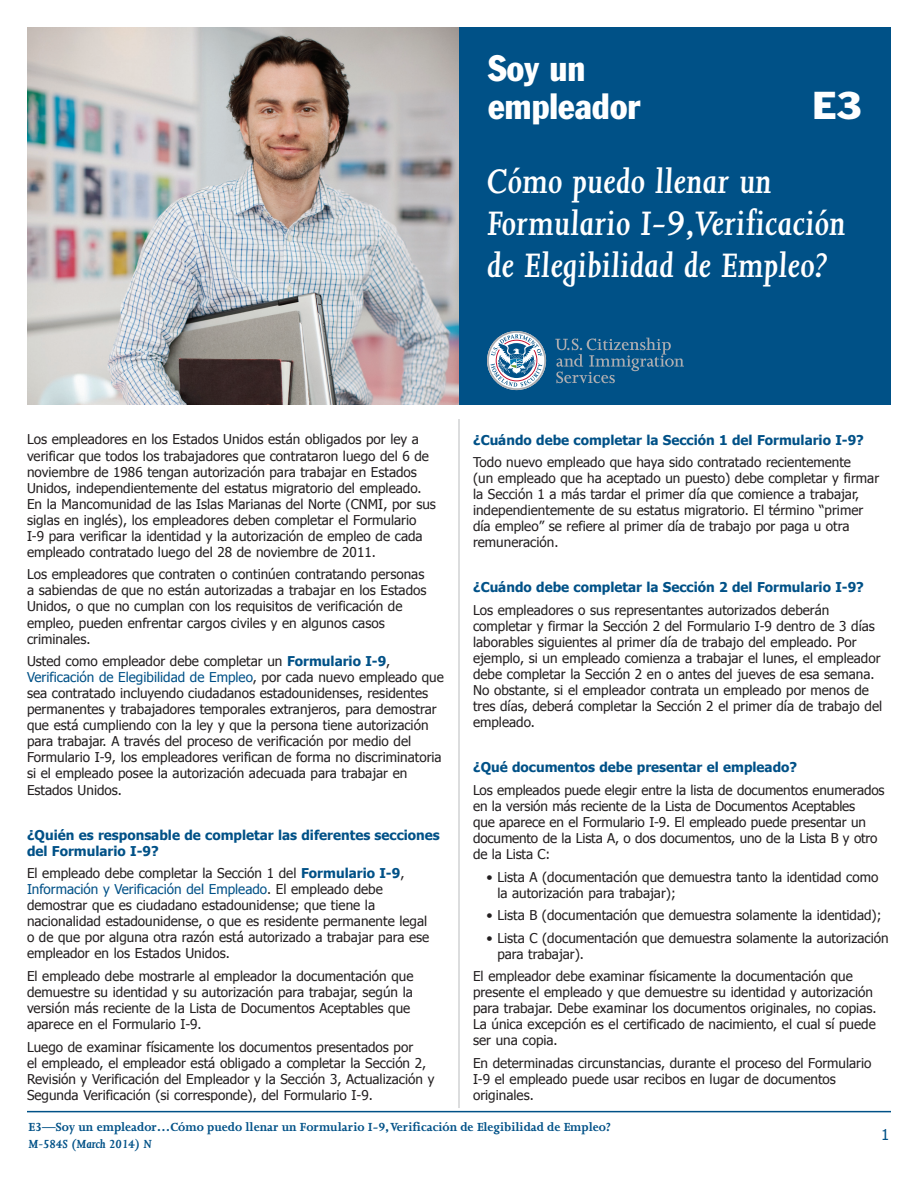
<style>
.page{position:relative;width:918px;height:1188px;background:#fff}
.page>*{position:absolute;margin:0;border:0;box-sizing:border-box;transform-origin:0 0}
.secondary_message__t{font:italic 600 39px/42px "Joanna MT Std";color:#fff}
.Primary__title{font:condensed 36px "Franklin Gothic";color:#fff}
.t1{font:36px "Franklin Gothic";color:#fff}
.t2{font:15px "Tahoma";color:#005187}
.Copy{font:13.5px/16px "Tahoma";color:#231f20}
.copy_with_bullets{font:13.5px/16px "Tahoma";color:#231f20}
.copy_subhead{font:700 13.5px/16px "Tahoma";color:#005187}
.t3{font:700 13.5px "Joanna";color:#005187}
.t4{font:italic 700 13.5px "Joanna";color:#005187}
.s1{font-weight:700;color:#005187}
.s2{color:#005187}
</style>
<div class="page">
<hr style="left:27px;top:1111px;width:864px;height:1px;background:#005187">
<hr style="left:458px;top:419px;width:2px;height:689px;background:#d1d2d4">
<div style="left:452px;top:27px;width:439px;height:378px;background:#005187"></div>
<img style="left:27px;top:27px;width:432px;height:378px">
<svg style="left:555px;top:338px;width:129px;height:45px"></svg>
<svg style="left:487px;top:331px;width:59px;height:59px"></svg>
<p class="Primary__title" style="left:488px;top:46px;width:99px">Soy un</p>
<p class="Primary__title" style="left:488px;top:84px;width:153px">empleador</p>
<p class="t1" style="left:812px;top:82px;width:52px">E3</p>
<p class="secondary_message__t" style="left:487px;top:161px;width:360px">Cómo puedo llenar un<br>Formulario I-9,Verificación de Elegibilidad de Empleo?</p>
<p class="Copy" style="left:27px;top:431px;width:410px">Los empleadores en los Estados Unidos están obligados por ley a verificar que todos los trabajadores que contrataron luego del 6 de noviembre de 1986 tengan autorización para trabajar en Estados Unidos, independientemente del estatus migratorio del empleado.<br>En la Mancomunidad de las Islas Marianas del Norte (CNMI, por sus siglas en inglés), los empleadores deben completar el Formulario I-9 para verificar la identidad y la autorización de empleo de cada empleado contratado luego del 28 de noviembre de 2011.</p>
<p class="Copy" style="left:27px;top:566px;width:401px">Los empleadores que contraten o continúen contratando personas a sabiendas de que no están autorizadas a trabajar en los Estados Unidos, o que no cumplan con los requisitos de verificación de empleo, pueden enfrentar cargos civiles y en algunos casos criminales.</p>
<p class="Copy" style="left:27px;top:653px;width:418px">Usted como empleador debe completar un <span class="s1">Formulario I-9</span>, <span class="s2">Verificación de Elegibilidad de Empleo</span>, por cada nuevo empleado que sea contratado incluyendo ciudadanos estadounidenses, residentes permanentes y trabajadores temporales extranjeros, para demostrar que está cumpliendo con la ley y que la persona tiene autorización para trabajar. A través del proceso de verificación por medio del Formulario I-9, los empleadores verifican de forma no discriminatoria si el empleado posee la autorización adecuada para trabajar en Estados Unidos.</p>
<p class="copy_subhead" style="left:27px;top:826px;width:414px">¿Quién es responsable de completar las diferentes secciones del Formulario I-9?</p>
<p class="Copy" style="left:27px;top:865px;width:404px">El empleado debe completar la Sección 1 del <span class="s1">Formulario I-9</span>, <span class="s2">Información y Verificación del Empleado</span>. El empleado debe demostrar que es ciudadano estadounidense; que tiene la nacionalidad estadounidense, o que es residente permanente legal o de que por alguna otra razón está autorizado a trabajar para ese empleador en los Estados Unidos.</p>
<p class="Copy" style="left:27px;top:967px;width:388px">El empleado debe mostrarle al empleador la documentación que demuestre su identidad y su autorización para trabajar, según la versión más reciente de la Lista de Documentos Aceptables que aparece en el Formulario I-9.</p>
<p class="Copy" style="left:27px;top:1038px;width:409px">Luego de examinar físicamente los documentos presentados por<br>el empleado, el empleador está obligado a completar la Sección 2, Revisión y Verificación del Empleador y la Sección 3, Actualización y Segunda Verificación (si corresponde), del Formulario I-9.</p>
<p class="copy_subhead" style="left:473px;top:431px;width:392px">¿Cuándo debe completar la Sección 1 del Formulario I-9?</p>
<p class="Copy" style="left:473px;top:453px;width:408px">Todo nuevo empleado que haya sido contratado recientemente<br>(un empleado que ha aceptado un puesto) debe completar y firmar la Sección 1 a más tardar el primer día que comience a trabajar, independientemente de su estatus migratorio. El término “primer día empleo” se refiere al primer día de trabajo por paga u otra remuneración.</p>
<p class="copy_subhead" style="left:473px;top:579px;width:392px">¿Cuándo debe completar la Sección 2 del Formulario I-9?</p>
<p class="Copy" style="left:473px;top:601px;width:411px">Los empleadores o sus representantes autorizados deberán completar y firmar la Sección 2 del Formulario I-9 dentro de 3 días laborables siguientes al primer día de trabajo del empleado. Por ejemplo, si un empleado comienza a trabajar el lunes, el empleador debe completar la Sección 2 en o antes del jueves de esa semana.<br>No obstante, si el empleador contrata un empleado por menos de tres días, deberá completar la Sección 2 el primer día de trabajo del empleado.</p>
<p class="copy_subhead" style="left:473px;top:759px;width:326px">¿Qué documentos debe presentar el empleado?</p>
<p class="Copy" style="left:473px;top:781px;width:413px">Los empleados puede elegir entre la lista de documentos enumerados en la versión más reciente de la Lista de Documentos Aceptables<br>que aparece en el Formulario I-9. El empleado puede presentar un documento de la Lista A, o dos documentos, uno de la Lista B y otro de la Lista C:</p>
<p class="copy_with_bullets" style="left:497px;top:868px;width:383px;text-indent:-11px">• Lista A (documentación que demuestra tanto la identidad como la autorización para trabajar);</p>
<p class="copy_with_bullets" style="left:487px;top:906px;width:397px">• Lista B (documentación que demuestra solamente la identidad);</p>
<p class="copy_with_bullets" style="left:497px;top:929px;width:393px;text-indent:-11px">• Lista C (documentación que demuestra solamente la autorización para trabajar).</p>
<p class="Copy" style="left:473px;top:968px;width:405px">El empleador debe examinar físicamente la documentación que presente el empleado y que demuestre su identidad y autorización para trabajar. Debe examinar los documentos originales, no copias.<br>La única excepción es el certificado de nacimiento, el cual sí puede ser una copia.</p>
<p class="Copy" style="left:473px;top:1054px;width:400px">En determinadas circunstancias, durante el proceso del Formulario<br>I-9 el empleado puede usar recibos en lugar de documentos originales.</p>
<p class="t3" style="left:28px;top:1120px;width:584px">E3—Soy un empleador…Cómo puedo llenar un Formulario I-9, Verificación de Elegibilidad de Empleo?</p>
<p class="t4" style="left:28px;top:1136px;width:125px">M-584S (March 2014) N</p>
<p class="t2" style="left:881px;top:1125px;width:10px">1</p>
</div>
